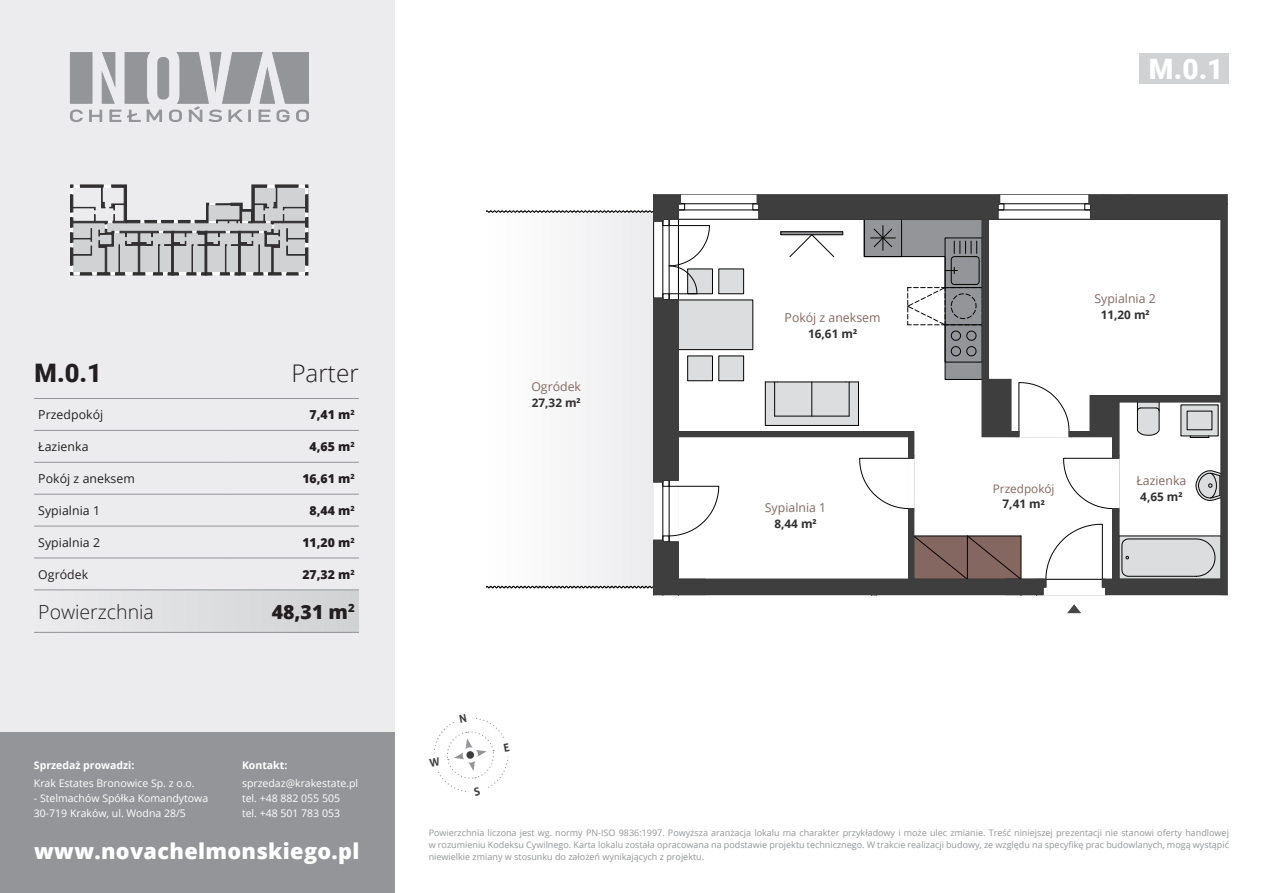
<style>
.page{position:relative;width:1263px;height:893px;background:#fff}
.page>*{position:absolute;margin:0;border:0;box-sizing:border-box;transform-origin:0 0}
.t1{font:900 28.05px "Roboto";color:#fff}
.t2{font:900 25.5px "Roboto";color:#231f20}
.t3{font:300 24.3px "Open Sans";color:#231f20}
.t4{font:800 21.75px "Open Sans";letter-spacing:.015em;color:#fff}
.t5{font:300 19.5px "Open Sans";color:#231f20}
.t6{font:800 19.5px "Open Sans";color:#231f20}
.t7{font:12.3px "Open Sans";letter-spacing:.005em;color:#231f20}
.t8{font:12.3px "Open Sans";color:#836760}
.t9{font:800 12.3px "Open Sans";color:#231f20}
.t10{font:700 11.7px "Open Sans";color:#312f30}
.t11{font:11.7px "Open Sans";color:#836760}
.t12{font:10.5px/15px "Open Sans";color:#fff}
.t13{font:700 10.5px "Open Sans";color:#fff}
.t14{font:9px/12px "Open Sans";color:#939598;text-align:justify}
</style>
<div class="page">
<div style="left:0;top:0;width:394px;height:893px;background:#ececee"></div>
<div style="left:0;top:732px;width:394px;height:161px;background:#939598"></div>
<svg style="left:70px;top:52px;width:239px;height:70px"></svg>
<div style="left:34px;top:590px;width:325px;height:42px;background:linear-gradient(to right,#ececee,#d1d2d4)"></div>
<hr style="left:34px;top:398px;width:190px;height:1px;background:#939598">
<hr style="left:224px;top:398px;width:135px;height:1px;background:#939598">
<hr style="left:34px;top:430px;width:190px;height:1px;background:#939598">
<hr style="left:224px;top:430px;width:135px;height:1px;background:#939598">
<hr style="left:34px;top:462px;width:190px;height:1px;background:#939598">
<hr style="left:224px;top:462px;width:135px;height:1px;background:#939598">
<hr style="left:34px;top:494px;width:190px;height:1px;background:#939598">
<hr style="left:224px;top:494px;width:135px;height:1px;background:#939598">
<hr style="left:34px;top:526px;width:190px;height:1px;background:#939598">
<hr style="left:224px;top:526px;width:135px;height:1px;background:#939598">
<hr style="left:34px;top:558px;width:190px;height:1px;background:#939598">
<hr style="left:224px;top:558px;width:135px;height:1px;background:#939598">
<hr style="left:34px;top:590px;width:190px;height:1px;background:#939598">
<hr style="left:224px;top:590px;width:135px;height:1px;background:#939598">
<hr style="left:34px;top:632px;width:190px;height:1px;background:#939598">
<hr style="left:224px;top:632px;width:135px;height:1px;background:#939598">
<div style="left:1140px;top:53px;width:89px;height:31px;background:#d1d2d4"></div>
<svg style="left:1067px;top:604px;width:14px;height:9px"></svg>
<svg style="left:1222px;top:194px;width:6px;height:401px;background:#424243"></svg>
<svg style="left:486px;top:194px;width:736px;height:402px"></svg>
<div style="left:1036px;top:579px;width:10px;height:8px;background:#3e3e3f"></div>
<div style="left:1036px;top:579px;width:10px;height:9px;border:1px solid #3e3e3f"></div>
<svg style="left:70px;top:185px;width:238px;height:90px"></svg>
<svg style="left:433px;top:717px;width:76px;height:75px"></svg>
<p class="t1" style="left:1149px;top:50px;width:76px">M.0.1</p>
<p class="t2" style="left:34px;top:355px;width:69px">M.0.1</p>
<p class="t3" style="left:291px;top:356px;width:69px">Parter</p>
<p class="t7" style="left:38px;top:406px;width:67px">Przedpokój</p>
<p class="t9" style="left:310px;top:405px;width:47px">7,41 m<sup>2</sup></p>
<p class="t7" style="left:38px;top:438px;width:52px">Łazienka</p>
<p class="t9" style="left:310px;top:437px;width:47px">4,65 m<sup>2</sup></p>
<p class="t7" style="left:38px;top:470px;width:98px">Pokój z aneksem</p>
<p class="t9" style="left:302px;top:469px;width:54px">16,61 m<sup>2</sup></p>
<p class="t7" style="left:38px;top:502px;width:63px">Sypialnia 1</p>
<p class="t9" style="left:310px;top:501px;width:47px">8,44 m<sup>2</sup></p>
<p class="t7" style="left:38px;top:534px;width:63px">Sypialnia 2</p>
<p class="t9" style="left:302px;top:533px;width:54px">11,20 m<sup>2</sup></p>
<p class="t7" style="left:38px;top:566px;width:51px">Ogródek</p>
<p class="t9" style="left:302px;top:565px;width:54px">27,32 m<sup>2</sup></p>
<p class="t5" style="left:38px;top:598px;width:117px">Powierzchnia</p>
<p class="t6" style="left:272px;top:597px;width:84px">48,31 m<sup>2</sup></p>
<p class="t13" style="left:34px;top:758px;width:102px">Sprzedaż prowadzi:</p>
<p class="t12" style="left:34px;top:775px;width:162px">Krak Estates Bronowice Sp. z o.o.</p>
<p class="t12" style="left:34px;top:790px;width:176px">- Stelmachów Spółka Komandytowa<br>30-719 Kraków, ul. Wodna 28/5</p>
<p class="t13" style="left:242px;top:758px;width:47px">Kontakt:</p>
<p class="t12" style="left:242px;top:775px;width:118px">sprzedaz@krakestate.pl tel. +48 882 055 505<br>tel. +48 501 783 053</p>
<h3 class="t4" style="left:34px;top:834px;width:327px">www.novachelmonskiego.pl</h3>
<p class="t8" style="left:531px;top:378px;width:51px">Ogródek</p>
<p class="t10" style="left:532px;top:394px;width:50px">27,32 m<sup>2</sup></p>
<p class="t8" style="left:784px;top:309px;width:97px">Pokój z aneksem</p>
<p class="t10" style="left:808px;top:325px;width:50px">16,61 m<sup>2</sup></p>
<p class="t8" style="left:765px;top:499px;width:63px">Sypialnia 1</p>
<p class="t10" style="left:774px;top:515px;width:44px">8,44 m<sup>2</sup></p>
<p class="t8" style="left:1094px;top:290px;width:63px">Sypialnia 2</p>
<p class="t10" style="left:1101px;top:306px;width:50px">11,20 m<sup>2</sup></p>
<p class="t11" style="left:993px;top:480px;width:63px">Przedpokój</p>
<p class="t10" style="left:1002px;top:496px;width:44px">7,41 m<sup>2</sup></p>
<p class="t8" style="left:1136px;top:472px;width:51px">Łazienka</p>
<p class="t10" style="left:1140px;top:488px;width:44px">4,65 m<sup>2</sup></p>
<p class="t14" style="left:429px;top:826px;width:802px">Powierzchnia liczona jest wg. normy PN-ISO 9836:1997. Powyższa aranżacja lokalu ma charakter przykładowy i może ulec zmianie. Treść niniejszej prezentacji nie stanowi oferty handlowej w rozumieniu Kodeksu Cywilnego. Karta lokalu została opracowana na podstawie projektu technicznego. W trakcie realizacji budowy, ze względu na specyfikę prac budowlanych, mogą wystąpić niewielkie zmiany w stosunku do założeń wynikających z projektu.</p>
</div>
